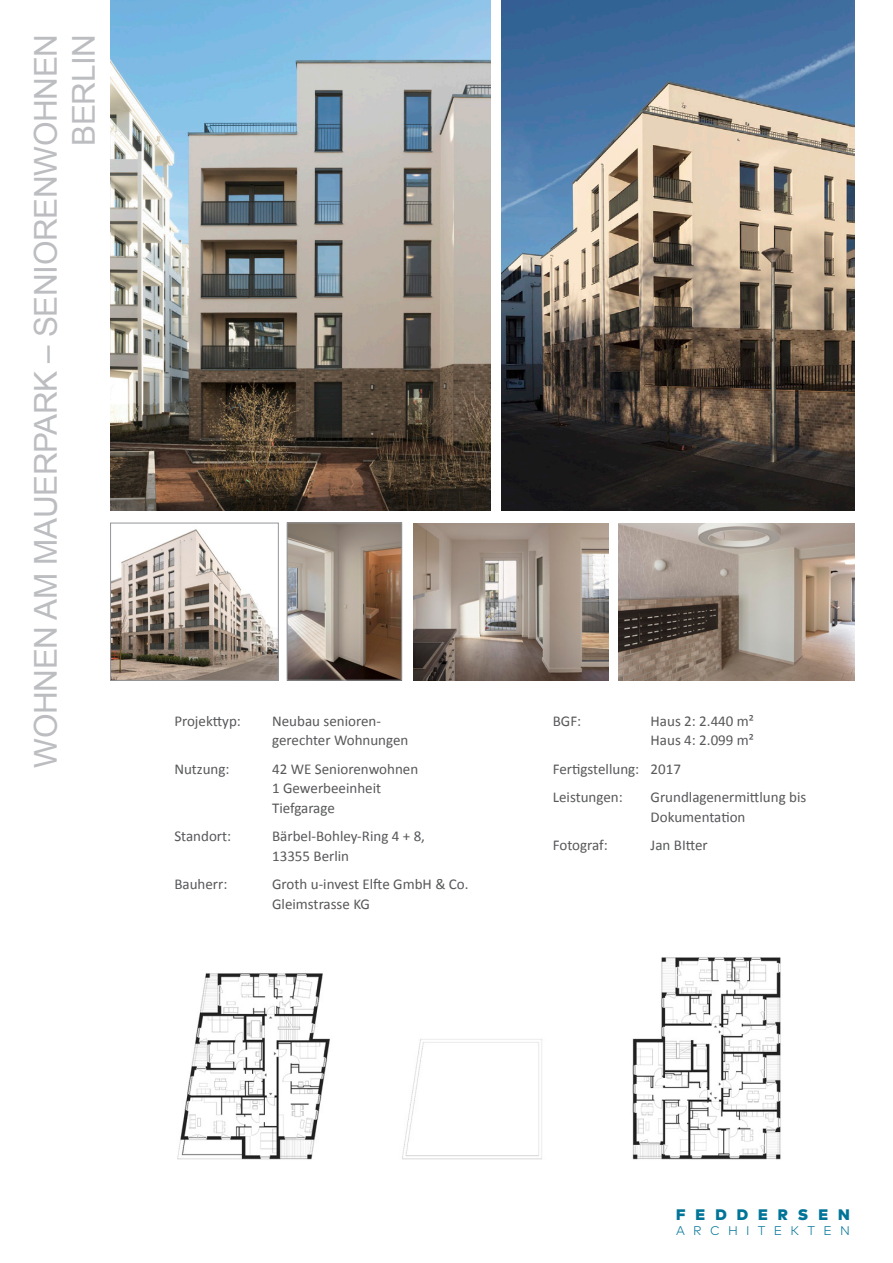
<style>
.page{position:relative;width:893px;height:1263px;background:#fff}
.page>*{position:absolute;margin:0;border:0;box-sizing:border-box;transform-origin:0 0}
.t1{font:31.5px "Arial";letter-spacing:-.01em;color:#bcbdc0}
.t2{font:900 15.3px "Mark OT";letter-spacing:.655em;color:#007598}
.INFOTEXT{font:15px/19.5px "Calibri";color:#57585a}
.t3{font:300 12.6px "Mark OT";letter-spacing:.665em;color:#007598}
</style>
<div class="page">
<img style="left:502px;top:0;width:353px;height:510px">
<img style="left:619px;top:523px;width:236px;height:157px">
<img style="left:413px;top:523px;width:196px;height:157px">
<img style="left:112px;top:529px;width:165px;height:150px">
<div style="left:110px;top:523px;width:169px;height:158px;border:1px solid #939598"></div>
<img style="left:110px;top:0;width:381px;height:510px">
<img style="left:289px;top:525px;width:111px;height:153px">
<div style="left:287px;top:523px;width:115px;height:157px;border:1px solid #939598"></div>
<img style="left:177px;top:957px;width:604px;height:203px">
<p class="t1" style="left:25px;top:768px;width:735px;rotate:-90deg">WOHNEN AM MAUERPARK – SENIORENWOHNEN</p>
<p class="t1" style="left:63px;top:146px;width:113px;rotate:-90deg">BERLIN</p>
<p class="INFOTEXT" style="left:174px;top:711px;width:68px">Projekttyp:</p>
<p class="INFOTEXT" style="left:272px;top:711px;width:138px">Neubau senioren&shy;gerechter Wohnungen</p>
<p class="INFOTEXT" style="left:174px;top:759px;width:57px">Nutzung:</p>
<p class="INFOTEXT" style="left:272px;top:759px;width:148px">42 WE Seniorenwohnen</p>
<p class="INFOTEXT" style="left:272px;top:778px;width:111px">1 Gewerbeeinheit</p>
<p class="INFOTEXT" style="left:272px;top:798px;width:64px">Tiefgarage</p>
<p class="INFOTEXT" style="left:174px;top:826px;width:58px">Standort:</p>
<p class="INFOTEXT" style="left:272px;top:826px;width:154px">Bärbel-Bohley-Ring 4 + 8,</p>
<p class="INFOTEXT" style="left:272px;top:846px;width:79px">13355 Berlin</p>
<p class="INFOTEXT" style="left:174px;top:874px;width:55px">Bauherr:</p>
<p class="INFOTEXT" style="left:272px;top:874px;width:198px">Groth u-invest Elfte GmbH &amp; Co.<br>Gleimstrasse KG</p>
<p class="INFOTEXT" style="left:553px;top:711px;width:30px">BGF:</p>
<p class="INFOTEXT" style="left:651px;top:711px;width:105px">Haus 2: 2.440 m²</p>
<p class="INFOTEXT" style="left:651px;top:730px;width:105px">Haus 4: 2.099 m²</p>
<p class="INFOTEXT" style="left:553px;top:759px;width:130px">Fertigstellung: 2017</p>
<p class="INFOTEXT" style="left:553px;top:787px;width:71px">Leistungen:</p>
<p class="INFOTEXT" style="left:651px;top:787px;width:157px">Grundlagenermittlung bis</p>
<p class="INFOTEXT" style="left:651px;top:807px;width:96px">Dokumentation</p>
<p class="INFOTEXT" style="left:553px;top:835px;width:57px">Fotograf:</p>
<p class="INFOTEXT" style="left:651px;top:835px;width:59px">Jan BItter</p>
<p class="t2" style="left:676px;top:1204px;width:175px">FEDDERSEN</p>
<p class="t3" style="left:676px;top:1223px;width:175px">ARCHITEKTEN</p>
</div>
